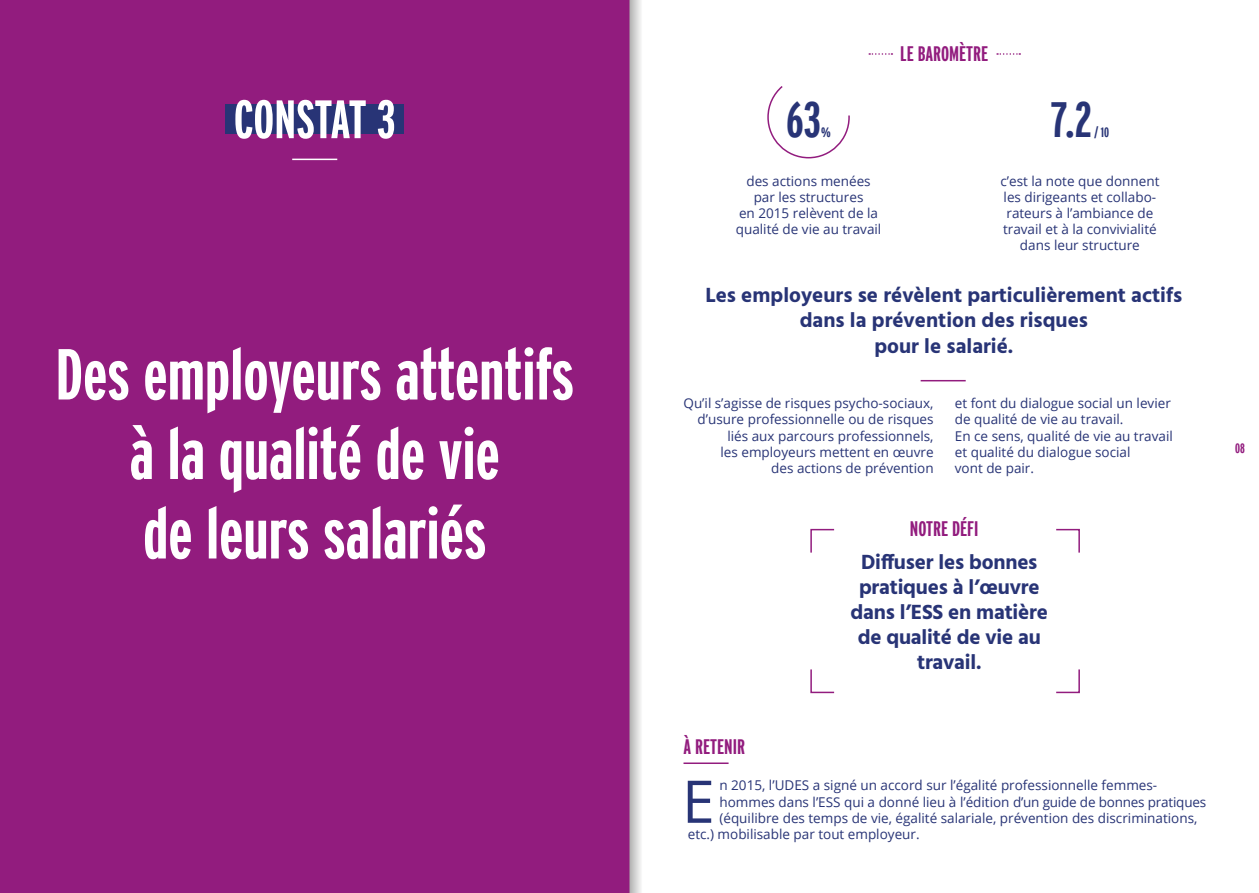
<style>
.page{position:relative;width:1259px;height:893px;background:#fff}
.page>*{position:absolute;margin:0;border:0;box-sizing:border-box;transform-origin:0 0}
.t1{font:700 extra-condensed 72px/79.5px "Interstate";color:#fff;text-align:center}
.t2{font:58.95px "Open Sans";color:#283476}
.t3{font:700 extra-condensed 54px "Interstate";letter-spacing:-.01em;color:#fff}
.t4{font:700 extra-condensed 49.5px "Interstate";color:#283476}
.t5{font:700 21px/25.2px "Hind";color:#283476;text-align:center}
.t6{font:700 extra-condensed 21px "Interstate";color:#921c7e}
.t7{font:13.5px/16.2px "Open Sans";color:#283476;text-align:center}
.t8{font:700 extra-condensed 13.5px "Interstate";color:#283476}
.t9{font:700 extra-condensed 13.5px "Interstate";color:#921c7e}
</style>
<div class="page">
<div style="left:0;top:0;width:629px;height:893px;background:#921c7e"></div>
<div style="left:225px;top:105px;width:179px;height:29px;background:#283476"></div>
<hr style="left:292px;top:159px;width:45px;height:1px;background:#fff">
<svg style="left:767px;top:86px;width:83px;height:73px"></svg>
<hr style="left:920px;top:380px;width:45px;height:1px;background:#921c7e">
<svg style="left:810px;top:669px;width:25px;height:25px"></svg>
<svg style="left:1056px;top:528px;width:24px;height:25px"></svg>
<svg style="left:1056px;top:669px;width:24px;height:25px"></svg>
<svg style="left:810px;top:528px;width:25px;height:25px"></svg>
<hr style="left:683px;top:762px;width:45px;height:2px;background:#921c7e">
<svg style="left:869px;top:53px;width:23px;height:2px"></svg>
<svg style="left:997px;top:53px;width:23px;height:2px"></svg>
<svg style="left:629px;top:0;width:12px;height:893px;background:#cbc1c9"></svg>
<h3 class="t3" style="left:234px;top:89px;width:163px">CONSTAT 3</h3>
<h1 class="t1" style="left:55px;top:334px;width:520px">Des employeurs attentifs à la qualité de vie<br>de leurs salariés</h1>
<h3 class="t4" style="left:786px;top:92px;width:36px">63</h3>
<p class="t8" style="left:821px;top:125px;width:11px">%</p>
<p class="t7" style="left:736px;top:172px;width:147px">des actions menées par les structures<br>en 2015 relèvent de la qualité de vie au travail</p>
<h3 class="t6" style="left:900px;top:43px;width:89px">LE BAROMÈTRE</h3>
<h3 class="t4" style="left:1050px;top:92px;width:43px">7.2</h3>
<p class="t8" style="left:1094px;top:125px;width:16px">/ 10</p>
<p class="t7" style="left:1000px;top:172px;width:161px">c’est la note que donnent les dirigeants et collabo&shy;rateurs à l’ambiance de travail et à la convivialité dans leur structure</p>
<h3 class="t5" style="left:705px;top:282px;width:478px">Les employeurs se révèlent particulièrement actifs dans la prévention des risques<br>pour le salarié.</h3>
<p class="t7" style="left:683px;top:395px;width:252px;text-align:right">Qu’il s’agisse de risques psycho-sociaux, d’usure professionnelle ou de risques liés aux parcours professionnels,<br>les employeurs mettent en œuvre<br>des actions de prévention</p>
<p class="t7" style="left:955px;top:395px;width:219px;text-align:left">et font du dialogue social un levier de qualité de vie au travail.<br>En ce sens, qualité de vie au travail et qualité du dialogue social<br>vont de pair.</p>
<h3 class="t6" style="left:683px;top:735px;width:63px">À RETENIR</h3>
<h3 class="t6" style="left:910px;top:517px;width:70px">NOTRE DÉFI</h3>
<h3 class="t5" style="left:850px;top:549px;width:199px">Diffuser les bonnes pratiques à l’œuvre dans l’ESS en matière de qualité de vie au travail.</h3>
<h2 class="t2" style="left:682px;top:761px;width:34px">E</h2>
<p class="t7" style="left:719px;top:777px;width:439px">n 2015, l’UDES a signé un accord sur l’égalité professionnelle femmes-</p>
<p class="t7" style="left:719px;top:793px;width:488px">hommes dans l’ESS qui a donné lieu à l’édition d’un guide de bonnes pratiques</p>
<p class="t7" style="left:719px;top:809px;width:479px">(équilibre des temps de vie, égalité salariale, prévention des discriminations,</p>
<p class="t7" style="left:688px;top:826px;width:233px">etc.) mobilisable par tout employeur.</p>
<p class="t9" style="left:1235px;top:440px;width:11px">08</p>
</div>
